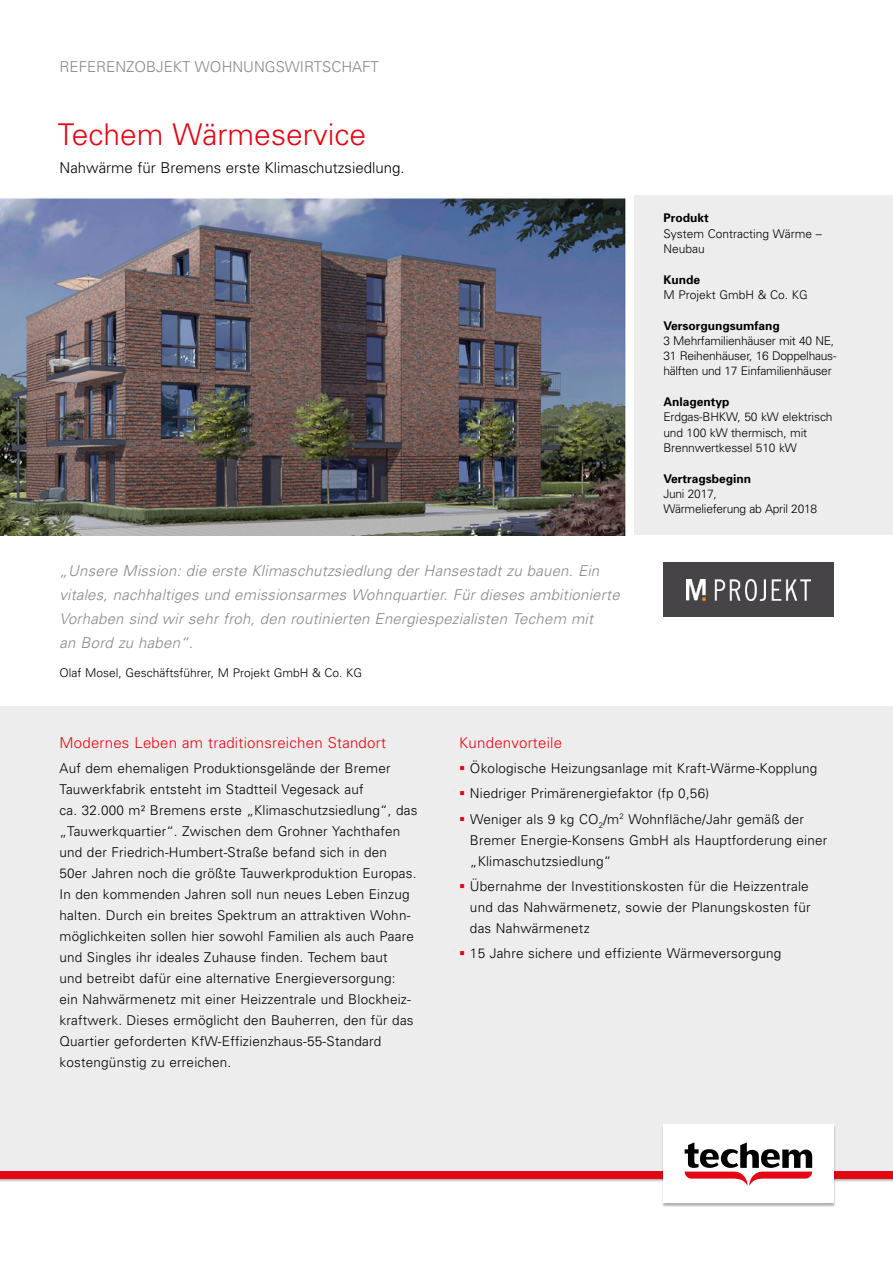
<style>
.page{position:relative;width:893px;height:1263px;background:#fff}
.page>*{position:absolute;margin:0;border:0;box-sizing:border-box;transform-origin:0 0}
.t1{font:300 30px "Univers";color:#e30613}
.t2{font:italic 300 15px/24px "Univers";letter-spacing:.015em;color:#878787}
.t3{font:300 15px "Univers";letter-spacing:.015em;color:#e30613}
.t4{font:300 15px "Univers";color:#000}
.t5{font:300 15px "Univers";color:#878787}
.t6{font:300 13.5px/21px "Univers";letter-spacing:.015em;color:#000}
.t7{font:300 12px/15.3px "Univers";letter-spacing:-.01em;color:#000}
.t8{font:700 12px "Univers";color:#000}
.s1{color:#e30613}
</style>
<div class="page">
<div style="left:0;top:196px;width:893px;height:979px;background:#ededed"></div>
<div style="left:0;top:1172px;width:893px;height:10px;background:#000;opacity:.3"></div>
<div style="left:0;top:1171px;width:893px;height:7px;background:#e30613"></div>
<div style="left:661px;top:1125px;width:174px;height:82px;background:#000;opacity:.3"></div>
<div style="left:663px;top:1124px;width:170px;height:79px;background:#fff"></div>
<svg style="left:685px;top:1142px;width:127px;height:43px"></svg>
<div style="left:0;top:536px;width:893px;height:170px;background:#fff"></div>
<img style="left:0;top:196px;width:634px;height:340px">
<div style="left:663px;top:563px;width:170px;height:54px;background:#474447"></div>
<img style="left:686px;top:579px;width:125px;height:21px">
<p class="t5" style="left:60px;top:57px;width:321px">REFERENZOBJEKT WOHNUNGSWIRTSCHAFT</p>
<h1 class="t1" style="left:58px;top:116px;width:310px">Techem Wärmeservice</h1>
<p class="t4" style="left:60px;top:158px;width:347px">Nahwärme für Bremens erste Klimaschutzsiedlung.</p>
<p class="t2" style="left:60px;top:558px;width:562px">„Unsere Mission: die erste Klimaschutzsiedlung der Hansestadt zu bauen. Ein vitales, nachhaltiges und emissionsarmes Wohnquartier. Für dieses ambitionierte Vorhaben sind wir sehr froh, den routinierten Energiespezialisten Techem mit<br>an Bord zu haben“.</p>
<p class="t7" style="left:60px;top:665px;width:304px">Olaf Mosel, Geschäftsführer, M Projekt GmbH &amp; Co. KG</p>
<p class="t8" style="left:663px;top:210px;width:47px">Produkt</p>
<p class="t7" style="left:663px;top:225px;width:160px">System Contracting Wärme –<br>Neubau</p>
<p class="t8" style="left:663px;top:272px;width:38px">Kunde</p>
<p class="t7" style="left:663px;top:287px;width:146px">M Projekt GmbH &amp; Co. KG</p>
<p class="t8" style="left:663px;top:318px;width:118px">Versorgungsumfang</p>
<p class="t7" style="left:663px;top:333px;width:175px">3 Mehrfamilienhäuser mit 40 NE,<br>31 Reihenhäuser, 16 Doppelhaus&shy;hälften und 17 Einfamilienhäuser</p>
<p class="t8" style="left:663px;top:394px;width:68px">Anlagentyp</p>
<p class="t7" style="left:663px;top:409px;width:171px">Erdgas-BHKW, 50 kW elektrisch und 100 kW thermisch, mit<br>Brennwertkessel 510 kW</p>
<p class="t8" style="left:663px;top:471px;width:89px">Vertragsbeginn</p>
<p class="t7" style="left:663px;top:486px;width:155px">Juni 2017,<br>Wärmelieferung ab April 2018</p>
<p class="t3" style="left:60px;top:733px;width:328px">Modernes Leben am traditionsreichen Standort</p>
<p class="t6" style="left:60px;top:757px;width:360px">Auf dem ehemaligen Produktionsgelände der Bremer Tauwerkfabrik entsteht im Stadtteil Vegesack auf<br>ca. 32.000 m² Bremens erste „Klimaschutzsiedlung“, das „Tauwerkquartier“. Zwischen dem Grohner Yachthafen und der Friedrich-Humbert-Straße befand sich in den 50er Jahren noch die größte Tauwerkproduktion Europas.<br>In den kommenden Jahren soll nun neues Leben Einzug halten. Durch ein breites Spektrum an attraktiven Wohn&shy;möglichkeiten sollen hier sowohl Familien als auch Paare und Singles ihr ideales Zuhause finden. Techem baut<br>und betreibt dafür eine alternative Energieversorgung:<br>ein Nahwärmenetz mit einer Heizzentrale und Blockheiz&shy;kraftwerk. Dieses ermöglicht den Bauherren, den für das Quartier geforderten KfW-Effizienzhaus-55-Standard kostengünstig zu erreichen.</p>
<p class="t3" style="left:459px;top:733px;width:104px">Kundenvorteile</p>
<p class="t6" style="left:459px;top:757px;width:360px"><span class="s1">▪</span> Ökologische Heizungsanlage mit Kraft-Wärme-Kopplung</p>
<p class="t6" style="left:459px;top:783px;width:251px"><span class="s1">▪</span> Niedriger Primärenergiefaktor (fp 0,56)</p>
<p class="t6" style="left:470px;top:808px;width:359px;text-indent:-11px"><span class="s1">▪</span> Weniger als 9 kg CO<sub>2</sub>/m<sup>2</sup> Wohnfläche/Jahr gemäß der<br>Bremer Energie-Konsens GmbH als Hauptforderung einer „Klimaschutzsiedlung“</p>
<p class="t6" style="left:470px;top:875px;width:342px;text-indent:-11px"><span class="s1">▪</span> Übernahme der Investitionskosten für die Heizzentrale und das Nahwärmenetz, sowie der Planungskosten für das Nahwärmenetz</p>
<p class="t6" style="left:459px;top:942px;width:324px"><span class="s1">▪</span> 15 Jahre sichere und effiziente Wärmeversorgung</p>
</div>
